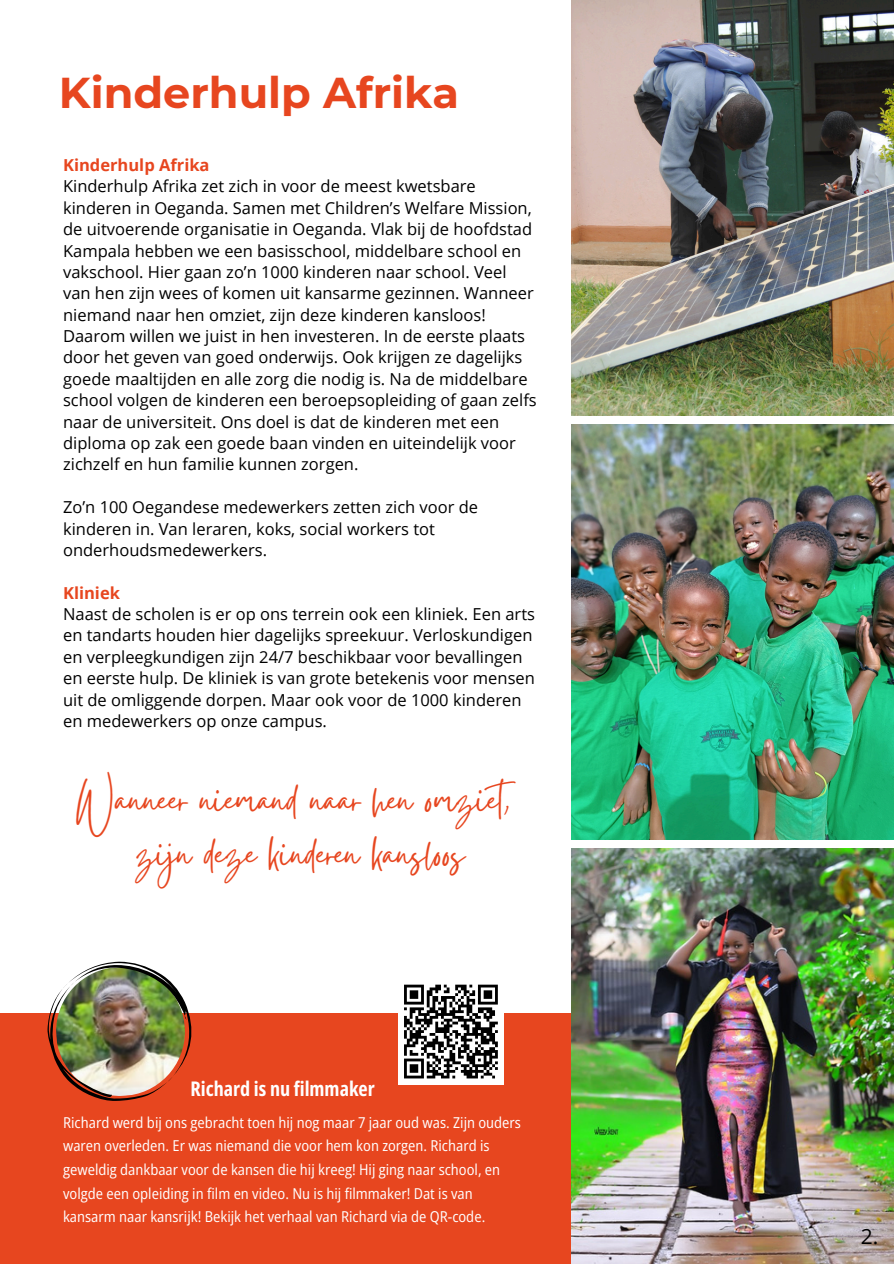
<style>
.page{position:relative;width:894px;height:1264px;background:#fff}
.page>*{position:absolute;margin:0;border:0;box-sizing:border-box;transform-origin:0 0}
.t1{font:48.3px/54px "Gistesy";color:#e7461f;text-align:center}
.t2{font:700 43.05px "Montserrat";color:#e7461f}
.t3{font:21px "Open Sans";color:#000}
.t4{font:700 20.1px "Open Sans Condensed";color:#fff}
.t5{font:16.5px/21.3px "Open Sans";color:#000}
.t6{font:700 16.5px "Open Sans";color:#e7461f}
.t7{font:semi-condensed 15px/23.7px "Open Sans";color:#fff}
</style>
<div class="page">
<div style="left:0;top:1012px;width:572px;height:251px;background:#e7461f"></div>
<img style="left:47px;top:961px;width:149px;height:140px">
<img style="left:571px;top:848px;width:322px;height:415px">
<img style="left:571px;top:424px;width:322px;height:415px">
<img style="left:571px;top:0;width:322px;height:415px">
<div style="left:398px;top:978px;width:105px;height:106px;background:#fff"></div>
<svg style="left:404px;top:984px;width:94px;height:95px"></svg>
<p class="t2" style="left:59px;top:66px;width:402px">Kinderhulp Afrika</p>
<p class="t6" style="left:63px;top:153px;width:148px">Kinderhulp Afrika</p>
<h2 class="t5" style="left:63px;top:175px;width:475px">Kinderhulp Afrika zet zich in voor de meest kwetsbare kinderen in Oeganda. Samen met Children’s Welfare Mission, de uitvoerende organisatie in Oeganda. Vlak bij de hoofdstad Kampala hebben we een basisschool, middelbare school en vakschool. Hier gaan zo’n 1000 kinderen naar school. Veel van hen zijn wees of komen uit kansarme gezinnen. Wanneer niemand naar hen omziet, zijn deze kinderen kansloos!<br>Daarom willen we juist in hen investeren. In de eerste plaats door het geven van goed onderwijs. Ook krijgen ze dagelijks goede maaltijden en alle zorg die nodig is. Na de middelbare school volgen de kinderen een beroepsopleiding of gaan zelfs naar de universiteit. Ons doel is dat de kinderen met een diploma op zak een goede baan vinden en uiteindelijk voor zichzelf en hun familie kunnen zorgen.</h2>
<p class="t5" style="left:63px;top:496px;width:416px">Zo’n 100 Oegandese medewerkers zetten zich voor de kinderen in. Van leraren, koks, social workers tot onderhoudsmedewerkers.</p>
<p class="t6" style="left:63px;top:581px;width:58px">Kliniek</p>
<p class="t5" style="left:63px;top:603px;width:473px">Naast de scholen is er op ons terrein ook een kliniek. Een arts en tandarts houden hier dagelijks spreekuur. Verloskundigen en verpleegkundigen zijn 24/7 beschikbaar voor bevallingen en eerste hulp. De kliniek is van grote betekenis voor mensen uit de omliggende dorpen. Maar ook voor de 1000 kinderen en medewerkers op onze campus.</p>
<p class="t1" style="left:77px;top:767px;width:454px">Wanneer niemand naar hen omziet, zijn deze kinderen kansloos</p>
<h1 class="t4" style="left:190px;top:1074px;width:186px">Richard is nu filmmaker</h1>
<p class="t7" style="left:63px;top:1109px;width:459px">Richard werd bij ons gebracht toen hij nog maar 7 jaar oud was. Zijn ouders waren overleden. Er was niemand die voor hem kon zorgen. Richard is geweldig dankbaar voor de kansen die hij kreeg! Hij ging naar school, en volgde een opleiding in film en video. Nu is hij filmmaker! Dat is van kansarm naar kansrijk! Bekijk het verhaal van Richard via de QR-code.</p>
<p class="t3" style="left:860px;top:1220px;width:19px">2.</p>
</div>
